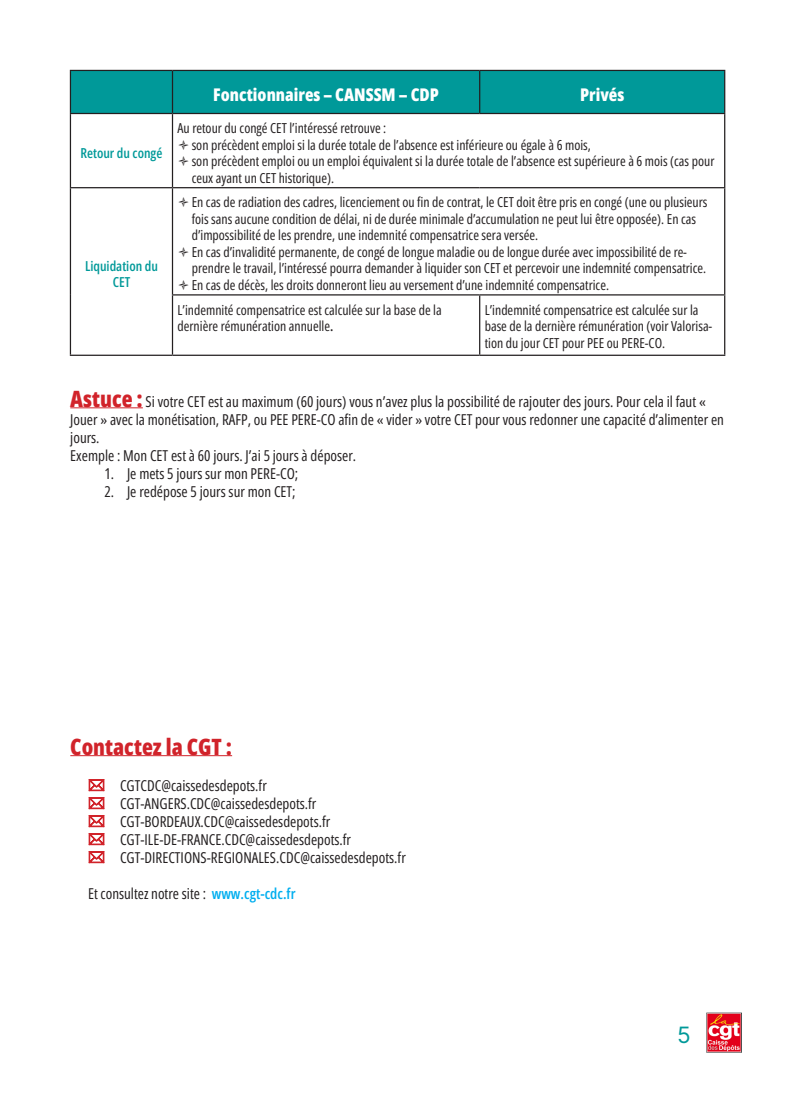
<style>
.page{position:relative;width:794px;height:1102px;background:#fff}
.page>*{position:absolute;margin:0;border:0;box-sizing:border-box;transform-origin:0 0}
.t1{font:800 22.5px "Open Sans Condensed";color:#d1232a}
.t2{font:22.5px "Inter";color:#099}
.t3{font:800 17.5px "Open Sans Condensed";color:#fff}
.t4{font:15px/18px "Open Sans Condensed";color:#231f20}
.t5{font:13.75px/16.5px "Open Sans Condensed";color:#231f20}
.t6{font:600 13.75px/16.5px "Open Sans Condensed";color:#099;text-align:center}
.s1{font-weight:600}
.s2{font-weight:800;font-size:22.5px;color:#d1232a}
.s3{font-weight:600;color:#00aeef}
</style>
<div class="page">
<img style="left:706px;top:1012px;width:36px;height:40px">
<div style="left:71px;top:71px;width:653px;height:42px;background:#099"></div>
<hr style="left:70px;top:70px;width:102px;height:1px;background:#231f20">
<hr style="left:70px;top:71px;width:1px;height:42px;background:#231f20">
<hr style="left:172px;top:70px;width:308px;height:1px;background:#231f20">
<hr style="left:172px;top:71px;width:1px;height:42px;background:#231f20">
<hr style="left:480px;top:70px;width:245px;height:1px;background:#231f20">
<hr style="left:479px;top:71px;width:1px;height:42px;background:#231f20">
<hr style="left:724px;top:71px;width:1px;height:42px;background:#231f20">
<hr style="left:70px;top:113px;width:102px;height:1px;background:#231f20">
<hr style="left:70px;top:114px;width:1px;height:73px;background:#231f20">
<hr style="left:172px;top:113px;width:308px;height:1px;background:#231f20">
<hr style="left:172px;top:114px;width:1px;height:73px;background:#231f20">
<hr style="left:480px;top:113px;width:245px;height:1px;background:#231f20">
<hr style="left:724px;top:114px;width:1px;height:73px;background:#231f20">
<hr style="left:70px;top:187px;width:102px;height:1px;background:#231f20">
<hr style="left:70px;top:188px;width:1px;height:107px;background:#231f20">
<hr style="left:172px;top:187px;width:308px;height:1px;background:#231f20">
<hr style="left:172px;top:188px;width:1px;height:106px;background:#231f20">
<hr style="left:480px;top:187px;width:245px;height:1px;background:#231f20">
<hr style="left:724px;top:188px;width:1px;height:106px;background:#231f20">
<hr style="left:70px;top:295px;width:1px;height:60px;background:#231f20">
<hr style="left:172px;top:294px;width:308px;height:2px;background:#231f20">
<hr style="left:172px;top:296px;width:1px;height:59px;background:#231f20">
<hr style="left:480px;top:294px;width:245px;height:2px;background:#231f20">
<hr style="left:479px;top:296px;width:1px;height:59px;background:#231f20">
<hr style="left:724px;top:296px;width:1px;height:59px;background:#231f20">
<hr style="left:70px;top:355px;width:102px;height:1px;background:#231f20">
<hr style="left:172px;top:355px;width:308px;height:1px;background:#231f20">
<hr style="left:480px;top:355px;width:245px;height:1px;background:#231f20">
<hr style="left:70px;top:408px;width:73px;height:1px;background:#d1232a">
<hr style="left:70px;top:755px;width:162px;height:1px;background:#d1232a">
<p class="t6" style="left:80px;top:144px;width:83px">Retour du congé</p>
<p class="t3" style="left:213px;top:82px;width:227px">Fonctionnaires – CANSSM – CDP</p>
<p class="t3" style="left:580px;top:82px;width:46px">Privés</p>
<p class="t5" style="left:192px;top:120px;width:524px;text-indent:-14px">Au retour du congé CET l’intéressé retrouve :<br>son précèdent emploi si la durée totale de l’absence est inférieure ou égale à 6 mois,<br>son précèdent emploi ou un emploi équivalent si la durée totale de l’absence est supérieure à 6 mois (cas pour ceux ayant un CET historique).</p>
<p class="t5" style="left:192px;top:194px;width:517px">En cas de radiation des cadres, licenciement ou fin de contrat, le CET doit être pris en congé (une ou plusieurs fois sans aucune condition de délai, ni de durée minimale d’accumulation ne peut lui être opposée). En cas d’impossibilité de les prendre, une indemnité compensatrice sera versée.<br>En cas d’invalidité permanente, de congé de longue maladie ou de longue durée avec impossibilité de re&shy;prendre le travail, l’intéressé pourra demander à liquider son CET et percevoir une indemnité compensatrice.<br>En cas de décès, les droits donneront lieu au versement d’une indemnité compensatrice.</p>
<p class="t5" style="left:177px;top:301px;width:266px">L’indemnité compensatrice est calculée sur la base de la dernière rémunération annuelle<span class="s1">.</span></p>
<p class="t5" style="left:485px;top:301px;width:229px">L’indemnité compensatrice est calculée sur la base de la dernière rémunération (voir Valorisa&shy;tion du jour CET pour PEE ou PERE-CO.</p>
<p class="t4" style="left:70px;top:392px;width:655px"><span class="s2">Astuce :</span> Si votre CET est au maximum (60 jours) vous n’avez plus la possibilité de rajouter des jours. Pour cela il faut « Jouer » avec la monétisation, RAFP, ou PEE PERE-CO afin de « vider » votre CET pour vous redonner une capacité d’alimenter en jours.<br>Exemple : Mon CET est à 60 jours. J’ai 5 jours à déposer.</p>
<p class="t4" style="left:104px;top:464px;width:195px">1. Je mets 5 jours sur mon PERE-CO;</p>
<p class="t4" style="left:104px;top:482px;width:193px">2. Je redépose 5 jours sur mon CET;</p>
<p class="t6" style="left:85px;top:257px;width:74px">Liquidation du<br>CET</p>
<h1 class="t1" style="left:70px;top:729px;width:163px">Contactez la CGT :</h1>
<p class="t4" style="left:120px;top:776px;width:287px">CGTCDC@caissedesdepots.fr CGT-ANGERS.CDC@caissedesdepots.fr CGT-BORDEAUX.CDC@caissedesdepots.fr CGT-ILE-DE-FRANCE.CDC@caissedesdepots.fr CGT-DIRECTIONS-REGIONALES.CDC@caissedesdepots.fr</p>
<p class="t4" style="left:88px;top:884px;width:209px">Et consultez notre site : <span class="s3">www.cgt-cdc.fr</span></p>
<h1 class="t2" style="left:677px;top:1019px;width:15px">5</h1>
</div>
